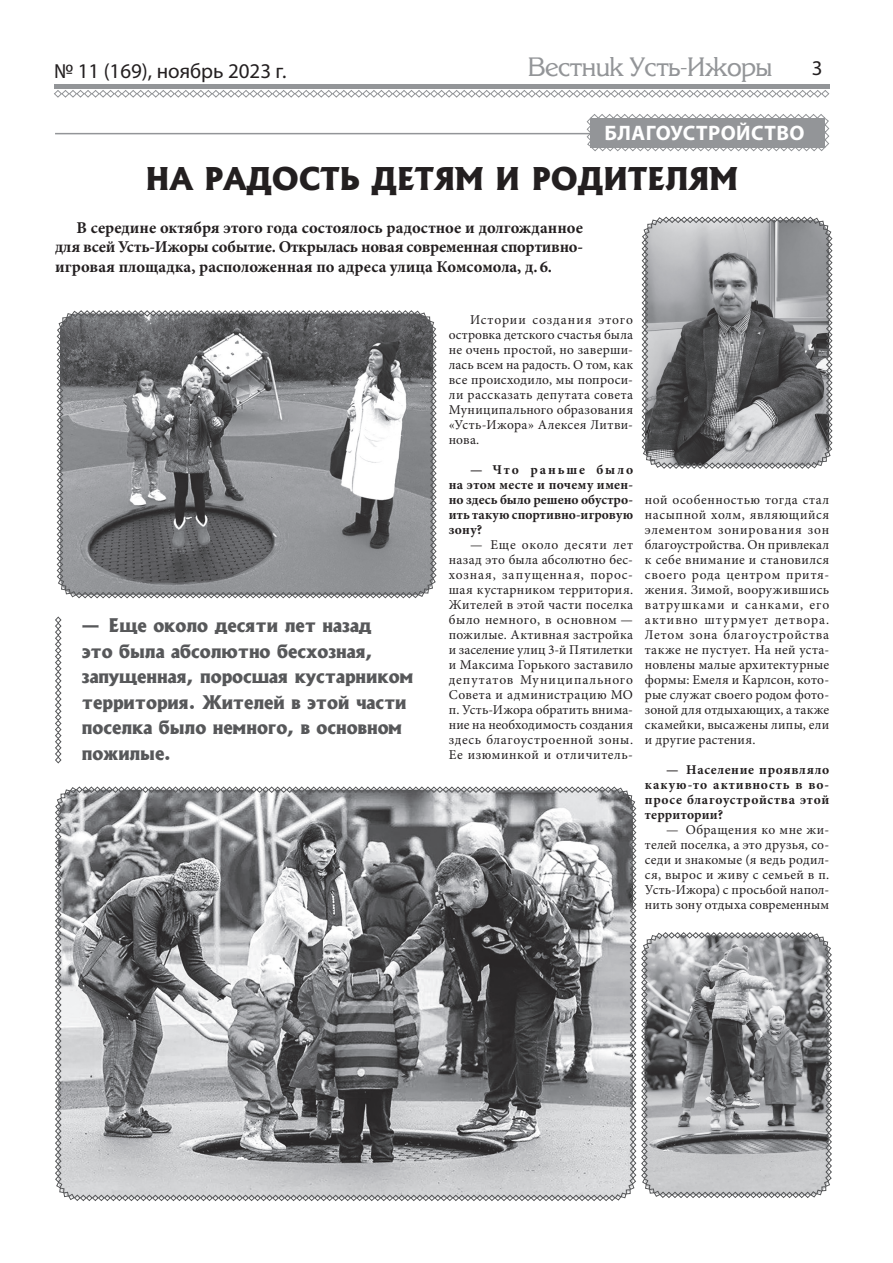
<style>
.page{position:relative;width:893px;height:1263px;background:#fff}
.page>*{position:absolute;margin:0;border:0;box-sizing:border-box;transform-origin:0 0}
.t1{font:800 30px "Albertus";color:#231f20}
.t2{font:27px "Karelia";color:#939598}
.t3{font:21px "Myriad Pro";color:#231f20}
.t4{font:700 21px "Myriad Pro";letter-spacing:.02em;color:#fff}
.t5{font:800 18px/25.5px "Albertus";color:#57585a}
.t6{font:700 16.5px/19.8px "Minion Pro";color:#231f20;text-align:justify}
.t7{font:13.5px/15px "Minion Pro";letter-spacing:.02em;color:#231f20;text-align:justify}
.t8{font:700 13.5px/15px "Minion Pro";letter-spacing:.02em;color:#231f20;text-align:justify}
</style>
<div class="page">
<hr style="left:54px;top:85px;width:775px;height:4px;background:#939598">
<svg style="left:54px;top:90px;width:776px;height:8px"></svg>
<hr style="left:55px;top:133px;width:627px;height:1px;background:#939598">
<svg style="left:586px;top:114px;width:244px;height:38px"></svg>
<svg style="left:55px;top:616px;width:7px;height:148px"></svg>
<svg style="left:57px;top:310px;width:380px;height:288px"></svg>
<svg style="left:642px;top:216px;width:191px;height:253px"></svg>
<svg style="left:55px;top:786px;width:777px;height:415px"></svg>
<h3 class="t3" style="left:54px;top:58px;width:234px">№ 11 (169), ноябрь 2023 г.</h3>
<h2 class="t2" style="left:528px;top:53px;width:246px">Вестник Усть-Ижоры</h2>
<h3 class="t3" style="left:812px;top:55px;width:12px">3</h3>
<h3 class="t4" style="left:604px;top:119px;width:201px">БЛАГОУСТРОЙСТВО</h3>
<h1 class="t1" style="left:145px;top:160px;width:594px">НА РАДОСТЬ ДЕТЯМ И РОДИТЕЛЯМ</h1>
<p class="t6" style="left:55px;top:217px;width:529px;text-indent:21px">В середине октября этого года состоялось радостное и долгожданное для всей Усть-Ижоры событие. Открылась новая современная спортивно&shy;игровая площадка, расположенная по адреса улица Комсомола, д. 6.</p>
<h3 class="t5" style="left:82px;top:612px;width:333px">— Еще около десяти лет назад<br>это была абсолютно бесхозная, запущенная, поросшая кустарником территория. Жителей в этой части поселка было немного, в основном пожилые.</h3>
<p class="t7" style="left:449px;top:312px;width:186px;text-indent:21px">Истории создания этого островка детского счастья была не очень простой, но заверши&shy;лась всем на радость. О том, как все происходило, мы попроси&shy;ли рассказать депутата совета Муниципального образования «Усть-Ижора» Алексея Литви&shy;нова.</p>
<p class="t8" style="left:449px;top:462px;width:186px;text-indent:21px">— Что раньше было на этом месте и почему имен&shy;но здесь было решено обустро&shy;ить такую спортивно-игровую зону?</p>
<p class="t7" style="left:449px;top:537px;width:186px;text-indent:21px">— Еще около десяти лет назад это была абсолютно бес&shy;хозная, запущенная, порос&shy;шая кустарником территория.<br>Жителей в этой части поселка было немного, в основном — пожилые. Активная застройка и заселение улиц 3‑й Пятилетки и Максима Горького заставило депутатов Муниципального Совета и администрацию МО п. Усть-Ижора обратить внима&shy;ние на необходимость создания здесь благоустроенной зоны.<br>Ее изюминкой и отличитель-</p>
<p class="t7" style="left:645px;top:492px;width:186px">ной особенностью тогда стал насыпной холм, являющийся элементом зонирования зон благоустройства. Он привлекал к себе внимание и становился своего рода центром притя&shy;жения. Зимой, вооружившись ватрушками и санками, его активно штурмует детвора.<br>Летом зона благоустройства также не пустует. На ней уста&shy;новлены малые архитектурные формы: Емеля и Карлсон, кото&shy;рые служат своего родом фото&shy;зоной для отдыхающих, а также скамейки, высажены липы, ели и другие растения.</p>
<p class="t8" style="left:645px;top:762px;width:186px;text-indent:21px">— Население проявляло какую‑то активность в во&shy;просе благоустройства этой территории?</p>
<p class="t7" style="left:645px;top:822px;width:186px;text-indent:21px">— Обращения ко мне жи&shy;телей поселка, а это друзья, со&shy;седи и знакомые (я ведь родил&shy;ся, вырос и живу с семьей в п.<br>Усть-Ижора) с просьбой напол&shy;нить зону отдыха современным</p>
</div>
